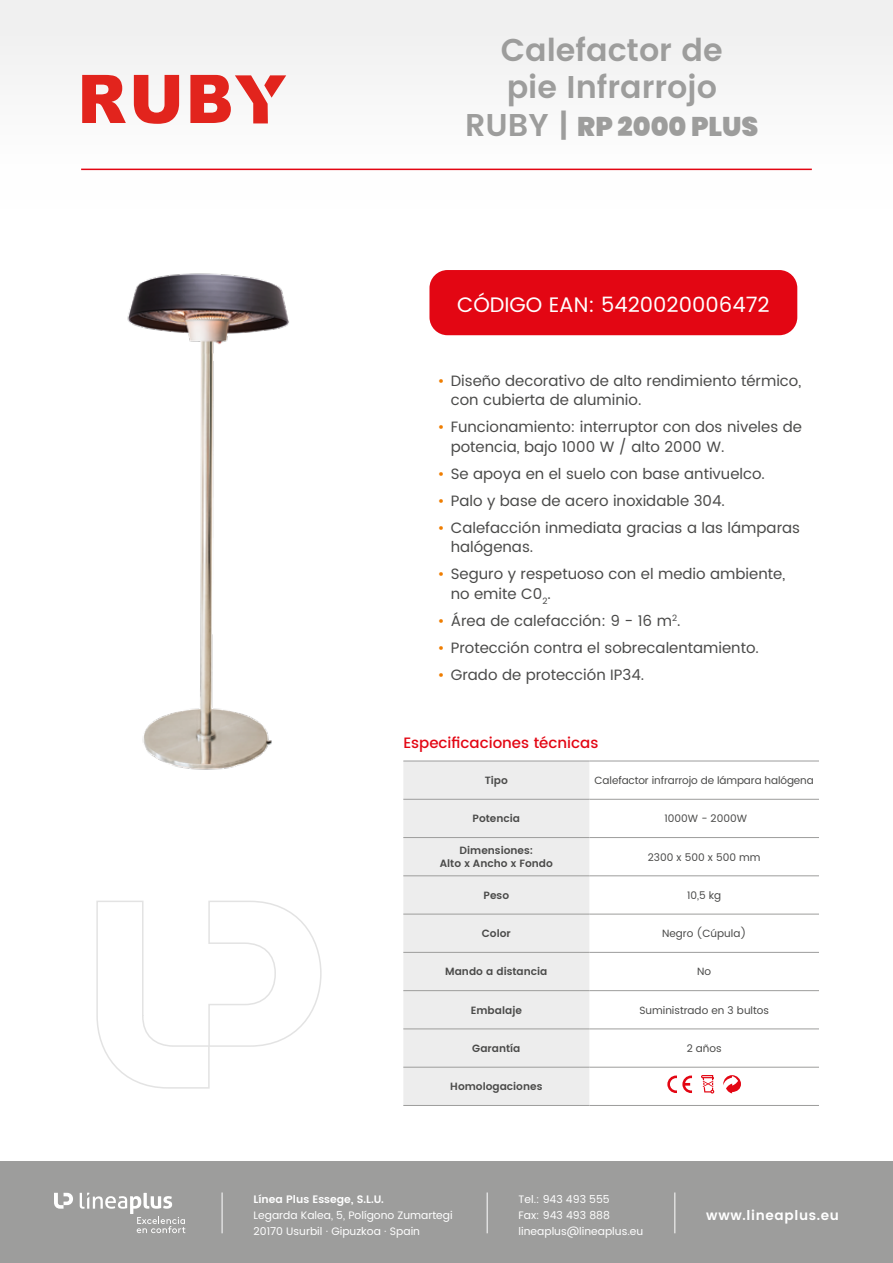
<style>
.page{position:relative;width:893px;height:1263px;background:#fff}
.page>*{position:absolute;margin:0;border:0;box-sizing:border-box;transform-origin:0 0}
.t1{font:600 31.5px/37.8px "Poppins";color:#9d9d9c}
.t2{font:900 27px "Poppins";color:#9d9d9c}
.t3{font:21px "Poppins";color:#fff}
.t4{font:15px/19.5px "Poppins";color:#4a4a49}
.t5{font:500 15px "Poppins";color:#e30613}
.t6{font:600 13.5px "Poppins";letter-spacing:.05em;color:#fff}
.t7{font:10.8px/16.2px "Poppins";color:#fff}
.t8{font:600 10.8px "Poppins";color:#fff}
.t9{font:10.5px "Poppins";color:#4a4a49}
.t10{font:600 10.5px/12.6px "Poppins";color:#4a4a49;text-align:center}
.s1{font-weight:600;font-size:31.5px}
.s2{color:#ef7d00}
</style>
<div class="page">
<div style="left:429px;top:270px;width:368px;height:65px;background:#e30613;border-radius:18px"></div>
<div style="left:0;top:0;width:893px;height:208px;background:#f7f7f7"></div>
<hr style="left:81px;top:169px;width:731px;height:1px;background:#e30613">
<div style="left:0;top:1161px;width:893px;height:102px;background:#9d9d9c"></div>
<hr style="left:487px;top:1192px;width:1px;height:41px;background:#fff">
<hr style="left:222px;top:1192px;width:1px;height:41px;background:#fff">
<hr style="left:675px;top:1192px;width:1px;height:41px;background:#fff">
<svg style="left:80px;top:1193px;width:105px;height:40px"></svg>
<svg style="left:54px;top:1193px;width:19px;height:16px"></svg>
<svg style="left:96px;top:900px;width:226px;height:189px"></svg>
<div style="left:403px;top:762px;width:186px;height:343px;background:#ededed"></div>
<hr style="left:403px;top:1105px;width:186px;height:1px;background:#9d9d9c">
<hr style="left:589px;top:1105px;width:230px;height:1px;background:#9d9d9c">
<hr style="left:403px;top:761px;width:186px;height:1px;background:#9d9d9c">
<hr style="left:589px;top:761px;width:230px;height:1px;background:#9d9d9c">
<hr style="left:403px;top:799px;width:186px;height:1px;background:#9d9d9c">
<hr style="left:589px;top:799px;width:230px;height:1px;background:#9d9d9c">
<hr style="left:403px;top:837px;width:186px;height:1px;background:#9d9d9c">
<hr style="left:589px;top:837px;width:230px;height:1px;background:#9d9d9c">
<hr style="left:403px;top:875px;width:186px;height:1px;background:#9d9d9c">
<hr style="left:589px;top:875px;width:230px;height:1px;background:#9d9d9c">
<hr style="left:403px;top:914px;width:186px;height:1px;background:#9d9d9c">
<hr style="left:589px;top:914px;width:230px;height:1px;background:#9d9d9c">
<hr style="left:403px;top:952px;width:186px;height:1px;background:#9d9d9c">
<hr style="left:589px;top:952px;width:230px;height:1px;background:#9d9d9c">
<hr style="left:403px;top:990px;width:186px;height:1px;background:#9d9d9c">
<hr style="left:589px;top:990px;width:230px;height:1px;background:#9d9d9c">
<hr style="left:403px;top:1029px;width:186px;height:1px;background:#9d9d9c">
<hr style="left:589px;top:1029px;width:230px;height:1px;background:#9d9d9c">
<hr style="left:403px;top:1067px;width:186px;height:1px;background:#9d9d9c">
<hr style="left:589px;top:1067px;width:230px;height:1px;background:#9d9d9c">
<svg style="left:701px;top:1075px;width:13px;height:18px"></svg>
<svg style="left:723px;top:1075px;width:18px;height:18px"></svg>
<svg style="left:667px;top:1075px;width:25px;height:18px"></svg>
<svg style="left:82px;top:75px;width:204px;height:49px"></svg>
<img style="left:127px;top:273px;width:162px;height:497px">
<h1 class="t1" style="left:501px;top:32px;width:223px">Calefactor de pie Infrarrojo</h1>
<h2 class="t2" style="left:465px;top:111px;width:295px"><span class="s1">RUBY |</span> RP 2000 PLUS</h2>
<h3 class="t3" style="left:457px;top:289px;width:314px">CÓDIGO EAN: 5420020006472</h3>
<p class="t4" style="left:451px;top:371px;width:352px;text-indent:-13px"><span class="s2">•</span> Diseño decorativo de alto rendimiento térmico, con cubierta de aluminio.</p>
<p class="t4" style="left:451px;top:418px;width:353px;text-indent:-13px"><span class="s2">•</span> Funcionamiento: interruptor con dos niveles de potencia, bajo 1000 W / alto 2000 W.</p>
<p class="t4" style="left:438px;top:464px;width:329px"><span class="s2">•</span> Se apoya en el suelo con base antivuelco.</p>
<p class="t4" style="left:438px;top:491px;width:289px"><span class="s2">•</span> Palo y base de acero inoxidable 304.</p>
<p class="t4" style="left:451px;top:518px;width:351px;text-indent:-13px"><span class="s2">•</span> Calefacción inmediata gracias a las lámparas halógenas.</p>
<p class="t4" style="left:451px;top:565px;width:336px;text-indent:-13px"><span class="s2">•</span> Seguro y respetuoso con el medio ambiente, no emite C0<sub>2</sub>.</p>
<p class="t4" style="left:438px;top:611px;width:244px"><span class="s2">•</span> Área de calefacción: 9 - 16 m<sup>2</sup>.</p>
<p class="t4" style="left:438px;top:638px;width:322px"><span class="s2">•</span> Protección contra el sobrecalentamiento.</p>
<p class="t4" style="left:438px;top:665px;width:208px"><span class="s2">•</span> Grado de protección IP34.</p>
<p class="t5" style="left:403px;top:732px;width:197px">Especificaciones técnicas</p>
<p class="t10" style="left:485px;top:774px;width:25px">Tipo</p>
<p class="t9" style="left:595px;top:773px;width:221px">Calefactor infrarrojo de lámpara halógena</p>
<p class="t10" style="left:473px;top:813px;width:49px">Potencia</p>
<p class="t9" style="left:664px;top:811px;width:84px">1000W - 2000W</p>
<p class="t10" style="left:440px;top:845px;width:115px">Dimensiones:<br>Alto x Ancho x Fondo</p>
<p class="t9" style="left:648px;top:849px;width:114px">2300 x 500 x 500 mm</p>
<p class="t10" style="left:484px;top:889px;width:27px">Peso</p>
<p class="t9" style="left:687px;top:887px;width:36px">10,5 kg</p>
<p class="t10" style="left:482px;top:927px;width:30px">Color</p>
<p class="t9" style="left:662px;top:926px;width:86px">Negro (Cúpula)</p>
<p class="t10" style="left:445px;top:966px;width:104px">Mando a distancia</p>
<p class="t9" style="left:697px;top:964px;width:15px">No</p>
<p class="t10" style="left:471px;top:1004px;width:53px">Embalaje</p>
<p class="t9" style="left:639px;top:1002px;width:131px">Suministrado en 3 bultos</p>
<p class="t10" style="left:472px;top:1042px;width:50px">Garantía</p>
<p class="t9" style="left:687px;top:1040px;width:37px">2 años</p>
<p class="t10" style="left:450px;top:1080px;width:94px">Homologaciones</p>
<p class="t8" style="left:254px;top:1191px;width:132px">Línea Plus Essege, S.L.U.</p>
<p class="t7" style="left:254px;top:1207px;width:201px">Legarda Kalea, 5, Polígono Zumartegi<br>20170 Usurbil · Gipuzkoa · Spain</p>
<p class="t7" style="left:519px;top:1191px;width:126px">Tel.: 943 493 555<br>Fax: 943 493 888 lineaplus@lineaplus.eu</p>
<p class="t6" style="left:706px;top:1205px;width:134px">www.lineaplus.eu</p>
</div>
